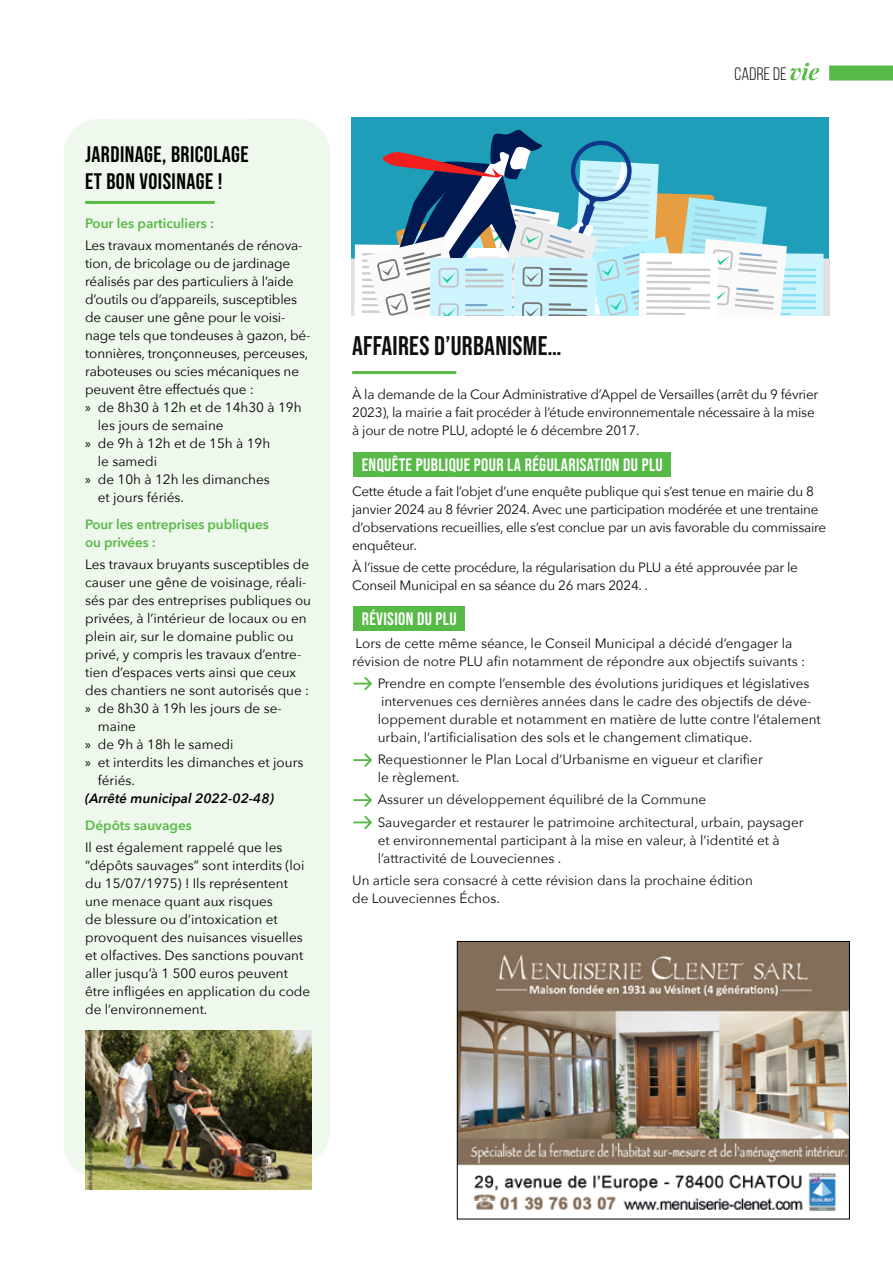
<style>
.page{position:relative;width:893px;height:1263px;background:#fff}
.page>*{position:absolute;margin:0;border:0;box-sizing:border-box;transform-origin:0 0}
.t1{font:27px "Bebas Neue";letter-spacing:.01em;color:#0f0f0f}
.t2{font:22.5px/27px "Bebas Neue";letter-spacing:.02em;color:#000}
.t3{font:18px "Bebas Neue";letter-spacing:.02em;color:#fff}
.t4{font:18px "Bebas Neue";letter-spacing:.01em;color:#0a0a0a}
.t5{font:13.5px/18px "Avenir Next";color:#000}
.t6{font:13.5px/18px "Avenir Next";color:#0f0f0f}
.t7{font:13.5px/18px "Avenir Next";letter-spacing:-.02em;color:#0f0f0f}
.t8{font:600 13.5px/18px "Avenir Next";letter-spacing:-.01em;color:#57b946}
.t9{font:italic 600 13.5px "Avenir Next";color:#000}
.s1{font-family:"Myriad Pro"}
.s2{font-family:"Playfair Display";font-weight:700;font-style:italic;font-size:22.5px;color:#57b946}
</style>
<div class="page">
<div style="left:829px;top:65px;width:64px;height:15px;background:#57b946"></div>
<div style="left:64px;top:119px;width:266px;height:1059px;background:#eef8ec"></div>
<hr style="left:85px;top:201px;width:130px;height:3px;background:#57b946">
<img style="left:85px;top:1030px;width:226px;height:159px">
<div style="left:351px;top:117px;width:478px;height:199px;background:#1e9eb9"></div>
<svg style="left:351px;top:129px;width:478px;height:187px"></svg>
<div style="left:353px;top:606px;width:111px;height:24px;background:#57b946"></div>
<svg style="left:353px;top:677px;width:19px;height:13px"></svg>
<svg style="left:353px;top:753px;width:19px;height:14px"></svg>
<svg style="left:353px;top:793px;width:19px;height:14px"></svg>
<svg style="left:353px;top:816px;width:19px;height:13px"></svg>
<div style="left:353px;top:452px;width:317px;height:24px;background:#57b946"></div>
<hr style="left:352px;top:371px;width:104px;height:3px;background:#57b946">
<img style="left:459px;top:943px;width:389px;height:268px">
<div style="left:457px;top:941px;width:393px;height:278px;border:1px solid #000"></div>
<h2 class="t2" style="left:85px;top:140px;width:165px">JARDINAGE, BRICOLAGE<br>ET BON VOISINAGE !</h2>
<p class="t8" style="left:85px;top:214px;width:131px">Pour les particuliers :</p>
<p class="t5" style="left:85px;top:236px;width:219px">Les travaux momentanés de rénova-</p>
<p class="t5" style="left:85px;top:254px;width:207px">tion, de bricolage ou de jardinage</p>
<p class="t5" style="left:85px;top:272px;width:210px">réalisés par des particuliers à l’aide</p>
<p class="t5" style="left:85px;top:290px;width:214px">d’outils ou d’appareils, susceptibles</p>
<p class="t5" style="left:85px;top:308px;width:202px">de causer une gêne pour le voisi-</p>
<p class="t5" style="left:85px;top:326px;width:227px">nage tels que tondeuses à gazon, bé-</p>
<p class="t5" style="left:85px;top:344px;width:225px">tonnières, tronçonneuses, perceuses,</p>
<p class="t5" style="left:85px;top:362px;width:215px">raboteuses ou scies mécaniques ne</p>
<p class="t5" style="left:85px;top:380px;width:170px">peuvent être effectués que :</p>
<p class="t5" style="left:85px;top:398px;width:218px"><span class="s1">»</span> de 8h30 à 12h et de 14h30 à 19h</p>
<p class="t5" style="left:98px;top:416px;width:127px">les jours de semaine</p>
<p class="t5" style="left:85px;top:434px;width:187px"><span class="s1">»</span> de 9h à 12h et de 15h à 19h</p>
<p class="t5" style="left:98px;top:452px;width:61px">le samedi</p>
<p class="t5" style="left:85px;top:470px;width:186px"><span class="s1">»</span> de 10h à 12h les dimanches</p>
<p class="t5" style="left:98px;top:488px;width:88px">et jours fériés.</p>
<p class="t8" style="left:85px;top:515px;width:185px">Pour les entreprises publiques ou privées :</p>
<p class="t5" style="left:85px;top:555px;width:226px">Les travaux bruyants susceptibles de</p>
<p class="t5" style="left:85px;top:573px;width:223px">causer une gêne de voisinage, réali-</p>
<p class="t5" style="left:85px;top:591px;width:227px">sés par des entreprises publiques ou</p>
<p class="t5" style="left:85px;top:609px;width:223px">privées, à l’intérieur de locaux ou en</p>
<p class="t5" style="left:85px;top:627px;width:210px">plein air, sur le domaine public ou</p>
<p class="t5" style="left:85px;top:645px;width:218px">privé, y compris les travaux d’entre-</p>
<p class="t5" style="left:85px;top:663px;width:212px">tien d’espaces verts ainsi que ceux</p>
<p class="t5" style="left:85px;top:681px;width:226px">des chantiers ne sont autorisés que :</p>
<p class="t5" style="left:85px;top:699px;width:198px"><span class="s1">»</span> de 8h30 à 19h les jours de se-</p>
<p class="t5" style="left:98px;top:717px;width:40px">maine</p>
<p class="t5" style="left:85px;top:735px;width:150px"><span class="s1">»</span> de 9h à 18h le samedi</p>
<p class="t5" style="left:85px;top:753px;width:220px"><span class="s1">»</span> et interdits les dimanches et jours</p>
<p class="t5" style="left:98px;top:771px;width:39px">fériés.</p>
<p class="t9" style="left:85px;top:787px;width:190px">(Arrêté municipal 2022-02-48)</p>
<p class="t8" style="left:85px;top:815px;width:108px">Dépôts sauvages</p>
<p class="t5" style="left:85px;top:837px;width:227px">Il est également rappelé que les “dépôts sauvages” sont interdits (loi du 15/07/1975) ! Ils représentent une menace quant aux risques<br>de blessure ou d’intoxication et provoquent des nuisances visuelles et olfactives. Des sanctions pouvant aller jusqu’à 1 500 euros peuvent être infligées en application du code de l’environnement.</p>
<h3 class="t4" style="left:735px;top:64px;width:86px">CADRE DE <span class="s2">vie</span></h3>
<h1 class="t1" style="left:352px;top:330px;width:211px">AFFAIRES D’URBANISME…</h1>
<p class="t7" style="left:352px;top:384px;width:468px">À la demande de la Cour Administrative d’Appel de Versailles (arrêt du 9 février<br>2023), la mairie a fait procéder à l’étude environnementale nécessaire à la mise à jour de notre PLU, adopté le 6 décembre 2017.</p>
<h3 class="t3" style="left:362px;top:454px;width:303px">ENQUÊTE PUBLIQUE POUR LA RÉGULARISATION DU PLU</h3>
<p class="t7" style="left:352px;top:482px;width:475px">Cette étude a fait l’objet d’une enquête publique qui s’est tenue en mairie du 8 janvier 2024 au 8 février 2024. Avec une participation modérée et une trentaine d’observations recueillies, elle s’est conclue par un avis favorable du commissaire enquêteur.</p>
<p class="t7" style="left:352px;top:558px;width:447px">À l’issue de cette procédure, la régularisation du PLU a été approuvée par le<br>Conseil Municipal en sa séance du 26 mars 2024. .</p>
<h3 class="t3" style="left:362px;top:608px;width:96px">RÉVISION DU PLU</h3>
<p class="t6" style="left:352px;top:633px;width:454px">Lors de cette même séance, le Conseil Municipal a décidé d’engager la révision de notre PLU afin notamment de répondre aux objectifs suivants :</p>
<p class="t6" style="left:378px;top:674px;width:445px">Prendre en compte l’ensemble des évolutions juridiques et législatives intervenues ces dernières années dans le cadre des objectifs de déve&shy;loppement durable et notamment en matière de lutte contre l’étalement urbain, l’artificialisation des sols et le changement climatique.</p>
<p class="t6" style="left:378px;top:750px;width:387px">Requestionner le Plan Local d’Urbanisme en vigueur et clarifier le règlement.</p>
<p class="t6" style="left:378px;top:788px;width:428px;line-height:22.2px">Assurer un développement équilibré de la Commune<br>Sauvegarder et restaurer le patrimoine architectural, urbain, paysager</p>
<p class="t6" style="left:378px;top:830px;width:403px">et environnemental participant à la mise en valeur, à l’identité et à l’attractivité de Louveciennes .</p>
<p class="t6" style="left:352px;top:871px;width:402px">Un article sera consacré à cette révision dans la prochaine édition de Louveciennes Échos.</p>
</div>
